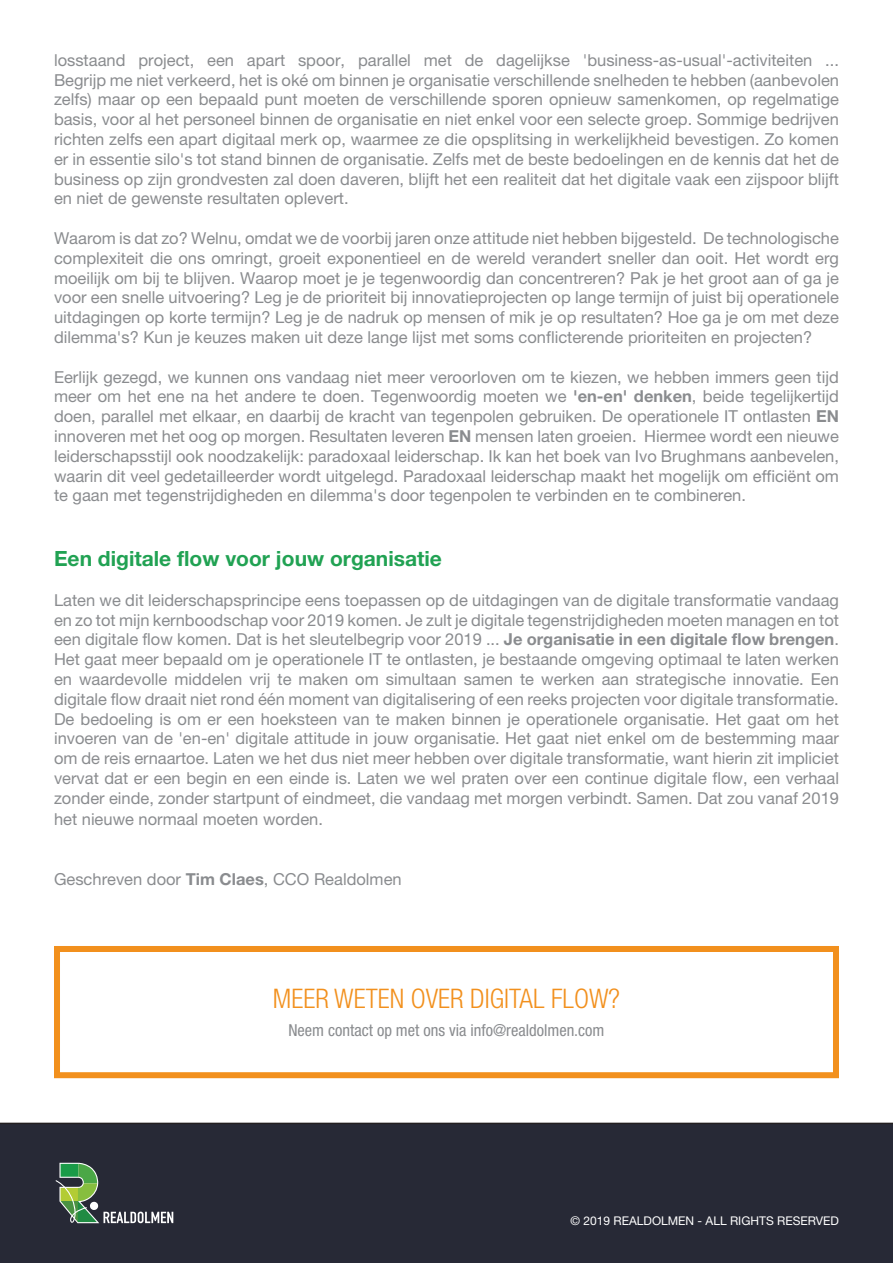
<style>
.page{position:relative;width:893px;height:1263px;background:#fff}
.page>*{position:absolute;margin:0;border:0;box-sizing:border-box;transform-origin:0 0}
.t1{font:300 condensed 27px "Helvetica Neue LT Std";color:#f2901d}
.Date{font:700 21px "Helvetica Neue LT Std";color:#21a253}
.t2{font:16.5px/19.8px "Helvetica Neue LT Std";color:#8a8c8f;text-align:justify}
.t3{font:condensed 16.5px "Helvetica Neue LT Std";color:#8a8c8f}
.t4{font:12px "Helvetica Neue LT Std";color:#fff}
.s1{font-weight:700}
</style>
<div class="page">
<div style="left:0;top:1123px;width:893px;height:140px;background:#272936"></div>
<svg style="left:56px;top:1163px;width:117px;height:60px;background:#47574d"></svg>
<div style="left:54px;top:946px;width:785px;height:132px;border:6px solid #f2901d"></div>
<p class="t2" style="left:54px;top:50px;width:786px">losstaand project, een apart spoor, parallel met de dagelijkse 'business-as-usual'-activiteiten ...<br>Begrijp me niet verkeerd, het is oké om binnen je organisatie verschillende snelheden te hebben (aanbevolen zelfs) maar op een bepaald punt moeten de verschillende sporen opnieuw samenkomen, op regelmatige basis, voor al het personeel binnen de organisatie en niet enkel voor een selecte groep. Sommige bedrijven richten zelfs een apart digitaal merk op, waarmee ze die opsplitsing in werkelijkheid bevestigen. Zo komen er in essentie silo's tot stand binnen de organisatie. Zelfs met de beste bedoelingen en de kennis dat het de business op zijn grondvesten zal doen daveren, blijft het een realiteit dat het digitale vaak een zijspoor blijft en niet de gewenste resultaten oplevert.</p>
<p class="t2" style="left:54px;top:228px;width:786px">Waarom is dat zo? Welnu, omdat we de voorbij jaren onze attitude niet hebben bijgesteld. De technologische complexiteit die ons omringt, groeit exponentieel en de wereld verandert sneller dan ooit. Het wordt erg moeilijk om bij te blijven. Waarop moet je je tegenwoordig dan concentreren? Pak je het groot aan of ga je voor een snelle uitvoering? Leg je de prioriteit bij innovatieprojecten op lange termijn of juist bij operationele uitdagingen op korte termijn? Leg je de nadruk op mensen of mik je op resultaten? Hoe ga je om met deze dilemma's? Kun je keuzes maken uit deze lange lijst met soms conflicterende prioriteiten en projecten?</p>
<p class="t2" style="left:54px;top:367px;width:786px">Eerlijk gezegd, we kunnen ons vandaag niet meer veroorloven om te kiezen, we hebben immers geen tijd meer om het ene na het andere te doen. Tegenwoordig moeten we <span class="s1">'en-en' denken</span>, beide tegelijkertijd doen, parallel met elkaar, en daarbij de kracht van tegenpolen gebruiken. De operationele IT ontlasten <span class="s1">EN </span>innoveren met het oog op morgen. Resultaten leveren <span class="s1">EN</span> mensen laten groeien. Hiermee wordt een nieuwe leiderschapsstijl ook noodzakelijk: paradoxaal leiderschap. Ik kan het boek van Ivo Brughmans aanbevelen, waarin dit veel gedetailleerder wordt uitgelegd. Paradoxaal leiderschap maakt het mogelijk om efficiënt om te gaan met tegenstrijdigheden en dilemma's door tegenpolen te verbinden en te combineren.</p>
<p class="Date" style="left:54px;top:546px;width:389px">Een digitale flow voor jouw organisatie</p>
<p class="t2" style="left:54px;top:590px;width:787px">Laten we dit leiderschapsprincipe eens toepassen op de uitdagingen van de digitale transformatie vandaag en zo tot mijn kernboodschap voor 2019 komen. Je zult je digitale tegenstrijdigheden moeten managen en tot een digitale flow komen. Dat is het sleutelbegrip voor 2019 ... <span class="s1">Je organisatie in een digitale flow brengen</span>.<br>Het gaat meer bepaald om je operationele IT te ontlasten, je bestaande omgeving optimaal te laten werken en waardevolle middelen vrij te maken om simultaan samen te werken aan strategische innovatie. Een digitale flow draait niet rond één moment van digitalisering of een reeks projecten voor digitale transformatie.<br>De bedoeling is om er een hoeksteen van te maken binnen je operationele organisatie. Het gaat om het invoeren van de 'en-en' digitale attitude in jouw organisatie. Het gaat niet enkel om de bestemming maar om de reis ernaartoe. Laten we het dus niet meer hebben over digitale transformatie, want hierin zit impliciet vervat dat er een begin en een einde is. Laten we wel praten over een continue digitale flow, een verhaal zonder einde, zonder startpunt of eindmeet, die vandaag met morgen verbindt. Samen. Dat zou vanaf 2019</p>
<p class="t2" style="left:54px;top:809px;width:270px">het nieuwe normaal moeten worden.</p>
<p class="t2" style="left:54px;top:869px;width:349px">Geschreven door <span class="s1">Tim Claes</span>, CCO Realdolmen</p>
<p class="t1" style="left:273px;top:982px;width:349px">MEER WETEN OVER DIGITAL FLOW?</p>
<p class="t3" style="left:288px;top:1020px;width:318px">Neem contact op met ons via info@realdolmen.com</p>
<p class="t4" style="left:571px;top:1214px;width:270px">© 2019 REALDOLMEN - ALL RIGHTS RESERVED</p>
</div>
